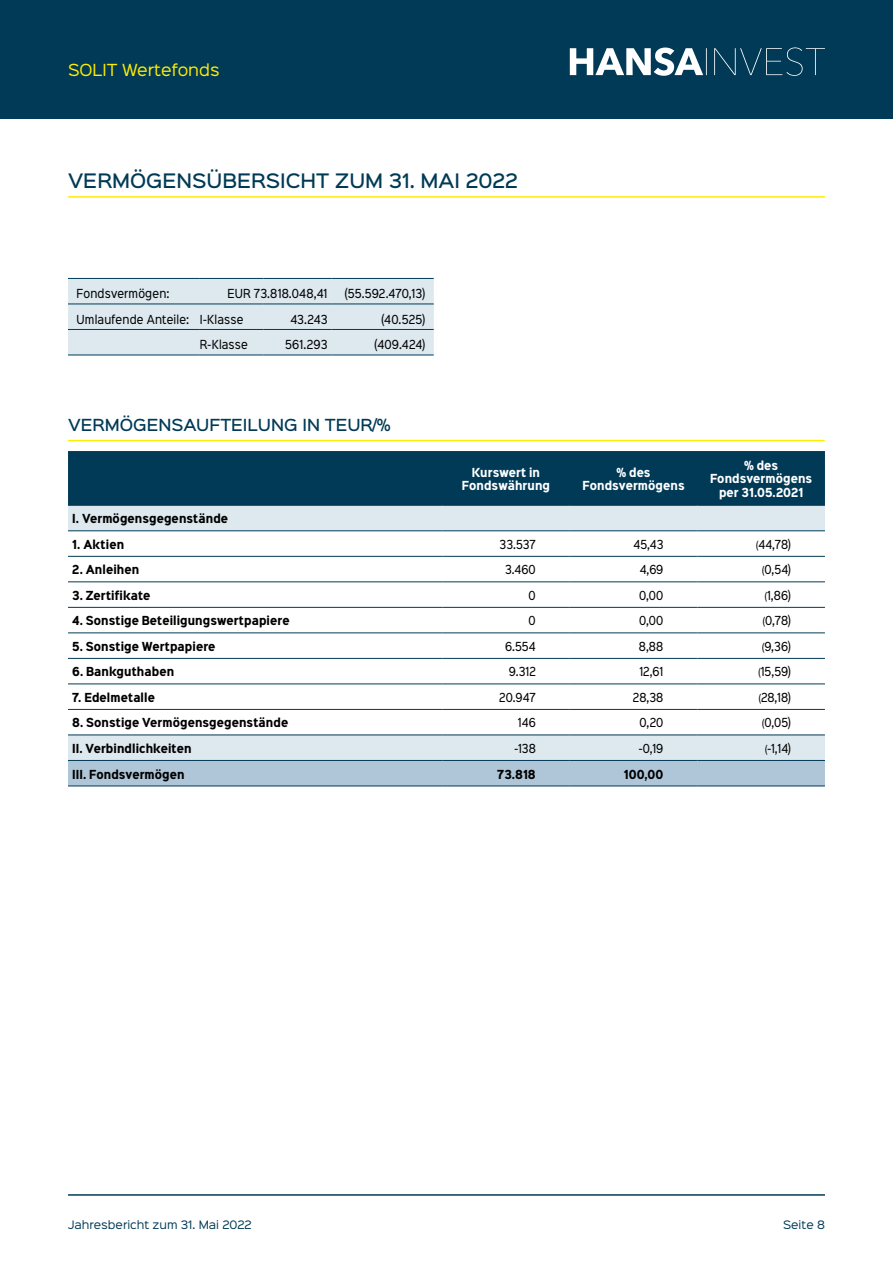
<style>
.page{position:relative;width:893px;height:1263px;background:#fff}
.page>*{position:absolute;margin:0;border:0;box-sizing:border-box;transform-origin:0 0}
.t1{font:500 18px "Sinkin Sans 500";color:#003a56}
.t2{font:500 15px "Sinkin Sans 500";color:#003a56}
.t3{font:15px "Sinkin Sans 400";color:#ffed00}
.t4{font:11.25px "Sinkin Sans Narrow W01 400 Rg";letter-spacing:.01em;color:#000}
.t5{font:700 11.25px "Sinkin Sans Narrow W01 700";letter-spacing:.01em;color:#000}
.t6{font:700 11.25px/13.5px "Sinkin Sans Narrow W01 700";letter-spacing:.005em;color:#fff;text-align:center}
.t7{font:10.5px "Sinkin Sans 400";color:#003a56}
.s1{font-size:9px}
</style>
<div class="page">
<div style="left:0;top:0;width:893px;height:119px;background:#003a56"></div>
<svg style="left:570px;top:47px;width:255px;height:29px"></svg>
<hr style="left:68px;top:1194px;width:757px;height:2px;background:#003a56">
<hr style="left:68px;top:196px;width:757px;height:2px;background:#ffed00">
<div style="left:68px;top:451px;width:757px;height:54px;background:#003a56"></div>
<svg style="left:68px;top:506px;width:757px;height:254px"></svg>
<div style="left:68px;top:761px;width:757px;height:24px;background:#aec6d7"></div>
<hr style="left:68px;top:505px;width:374px;height:1px;background:#003a56">
<hr style="left:442px;top:505px;width:128px;height:1px;background:#003a56">
<hr style="left:570px;top:505px;width:127px;height:1px;background:#003a56">
<hr style="left:697px;top:505px;width:128px;height:1px;background:#003a56">
<hr style="left:68px;top:556px;width:374px;height:1px;background:#003a56">
<hr style="left:442px;top:556px;width:128px;height:1px;background:#003a56">
<hr style="left:570px;top:556px;width:127px;height:1px;background:#003a56">
<hr style="left:697px;top:556px;width:128px;height:1px;background:#003a56">
<hr style="left:442px;top:530px;width:128px;height:1px;background:#003a56">
<hr style="left:570px;top:530px;width:127px;height:1px;background:#003a56">
<hr style="left:697px;top:530px;width:128px;height:1px;background:#003a56">
<hr style="left:442px;top:581px;width:128px;height:1px;background:#003a56">
<hr style="left:570px;top:581px;width:127px;height:1px;background:#003a56">
<hr style="left:697px;top:581px;width:128px;height:1px;background:#003a56">
<hr style="left:442px;top:607px;width:128px;height:1px;background:#003a56">
<hr style="left:570px;top:607px;width:127px;height:1px;background:#003a56">
<hr style="left:697px;top:607px;width:128px;height:1px;background:#003a56">
<hr style="left:442px;top:632px;width:128px;height:1px;background:#003a56">
<hr style="left:570px;top:632px;width:127px;height:1px;background:#003a56">
<hr style="left:697px;top:632px;width:128px;height:1px;background:#003a56">
<hr style="left:442px;top:658px;width:128px;height:1px;background:#003a56">
<hr style="left:570px;top:658px;width:127px;height:1px;background:#003a56">
<hr style="left:697px;top:658px;width:128px;height:1px;background:#003a56">
<hr style="left:442px;top:683px;width:128px;height:1px;background:#003a56">
<hr style="left:570px;top:683px;width:127px;height:1px;background:#003a56">
<hr style="left:697px;top:683px;width:128px;height:1px;background:#003a56">
<hr style="left:442px;top:709px;width:128px;height:1px;background:#003a56">
<hr style="left:570px;top:709px;width:127px;height:1px;background:#003a56">
<hr style="left:697px;top:709px;width:128px;height:1px;background:#003a56">
<hr style="left:442px;top:734px;width:128px;height:1px;background:#003a56">
<hr style="left:570px;top:734px;width:127px;height:1px;background:#003a56">
<hr style="left:697px;top:734px;width:128px;height:1px;background:#003a56">
<hr style="left:68px;top:530px;width:374px;height:1px;background:#003a56">
<hr style="left:68px;top:581px;width:374px;height:1px;background:#003a56">
<hr style="left:68px;top:607px;width:374px;height:1px;background:#003a56">
<hr style="left:68px;top:632px;width:374px;height:1px;background:#003a56">
<hr style="left:68px;top:658px;width:374px;height:1px;background:#003a56">
<hr style="left:68px;top:683px;width:374px;height:1px;background:#003a56">
<hr style="left:68px;top:709px;width:374px;height:1px;background:#003a56">
<hr style="left:68px;top:734px;width:374px;height:1px;background:#003a56">
<hr style="left:68px;top:760px;width:374px;height:1px;background:#003a56">
<hr style="left:442px;top:760px;width:128px;height:1px;background:#003a56">
<hr style="left:570px;top:760px;width:127px;height:1px;background:#003a56">
<hr style="left:697px;top:760px;width:128px;height:1px;background:#003a56">
<hr style="left:68px;top:785px;width:374px;height:1px;background:#003a56">
<hr style="left:442px;top:785px;width:128px;height:1px;background:#003a56">
<hr style="left:570px;top:785px;width:127px;height:1px;background:#003a56">
<hr style="left:697px;top:785px;width:128px;height:1px;background:#003a56">
<hr style="left:68px;top:440px;width:757px;height:1px;background:#ffed00">
<div style="left:68px;top:279px;width:366px;height:76px;background:#dde8ef"></div>
<hr style="left:68px;top:304px;width:132px;height:1px;background:#003a56">
<hr style="left:332px;top:304px;width:102px;height:1px;background:#003a56">
<hr style="left:68px;top:278px;width:132px;height:1px;background:#003a56">
<hr style="left:68px;top:329px;width:132px;height:1px;background:#003a56">
<hr style="left:68px;top:355px;width:132px;height:1px;background:#003a56">
<hr style="left:332px;top:278px;width:102px;height:1px;background:#003a56">
<hr style="left:200px;top:329px;width:64px;height:1px;background:#003a56">
<hr style="left:264px;top:329px;width:68px;height:1px;background:#003a56">
<hr style="left:332px;top:329px;width:102px;height:1px;background:#003a56">
<hr style="left:200px;top:355px;width:64px;height:1px;background:#003a56">
<hr style="left:264px;top:355px;width:68px;height:1px;background:#003a56">
<hr style="left:332px;top:355px;width:102px;height:1px;background:#003a56">
<hr style="left:200px;top:278px;width:64px;height:1px;background:#003a56">
<hr style="left:264px;top:278px;width:68px;height:1px;background:#003a56">
<hr style="left:200px;top:304px;width:64px;height:1px;background:#003a56">
<hr style="left:264px;top:304px;width:68px;height:1px;background:#003a56">
<h2 class="t3" style="left:68px;top:57px;width:153px">SOLIT Wertefonds</h2>
<h1 class="t1" style="left:68px;top:165px;width:451px">VERMÖGENSÜBERSICHT ZUM 31. Mai 2022</h1>
<p class="t4" style="left:77px;top:286px;width:94px">Fondsvermögen:</p>
<p class="t4" style="left:228px;top:286px;width:101px">EUR 73.818.048,41</p>
<p class="t4" style="left:345px;top:286px;width:82px">(55.592.470,13)</p>
<p class="t4" style="left:77px;top:311px;width:168px">Umlaufende Anteile: I-Klasse</p>
<p class="t4" style="left:290px;top:311px;width:39px">43.243</p>
<p class="t4" style="left:381px;top:311px;width:45px">(40.525)</p>
<p class="t4" style="left:200px;top:337px;width:50px">R-Klasse</p>
<p class="t4" style="left:285px;top:337px;width:44px">561.293</p>
<p class="t4" style="left:374px;top:337px;width:52px">(409.424)</p>
<h2 class="t2" style="left:68px;top:412px;width:324px">VERMÖGENSAUFTEILUNG IN TEUR/%</h2>
<p class="t6" style="left:462px;top:465px;width:90px">Kurswert in<br>Fondswährung</p>
<p class="t6" style="left:583px;top:465px;width:104px">% des<br>Fondsvermögens</p>
<p class="t6" style="left:710px;top:458px;width:104px">% des<br>Fondsvermögens per 31.05.2021</p>
<p class="t5" style="left:72px;top:510px;width:157px">I. Vermögensgegenstände</p>
<p class="t5" style="left:72px;top:536px;width:53px">1. Aktien</p>
<p class="t4" style="left:500px;top:536px;width:38px">33.537</p>
<p class="t4" style="left:634px;top:536px;width:31px">45,43</p>
<p class="t4" style="left:756px;top:536px;width:36px"><span class="s1">(</span>44,78)</p>
<p class="t5" style="left:72px;top:562px;width:68px">2. Anleihen</p>
<p class="t4" style="left:505px;top:562px;width:32px">3.460</p>
<p class="t4" style="left:640px;top:562px;width:25px">4,69</p>
<p class="t4" style="left:762px;top:562px;width:30px"><span class="s1">(</span>0,54)</p>
<p class="t5" style="left:72px;top:587px;width:80px">3. Zertifikate</p>
<p class="t4" style="left:529px;top:587px;width:9px">0</p>
<p class="t4" style="left:639px;top:587px;width:26px">0,00</p>
<p class="t4" style="left:765px;top:587px;width:28px"><span class="s1">(</span>1,86)</p>
<p class="t5" style="left:72px;top:613px;width:219px">4. Sonstige Beteiligungswertpapiere</p>
<p class="t4" style="left:529px;top:613px;width:9px">0</p>
<p class="t4" style="left:639px;top:613px;width:26px">0,00</p>
<p class="t4" style="left:763px;top:613px;width:29px"><span class="s1">(</span>0,78)</p>
<p class="t5" style="left:72px;top:638px;width:145px">5. Sonstige Wertpapiere</p>
<p class="t4" style="left:505px;top:638px;width:32px">6.554</p>
<p class="t4" style="left:639px;top:638px;width:26px">8,88</p>
<p class="t4" style="left:762px;top:638px;width:30px"><span class="s1">(</span>9,36)</p>
<p class="t5" style="left:72px;top:664px;width:103px">6. Bankguthaben</p>
<p class="t4" style="left:509px;top:664px;width:28px">9.312</p>
<p class="t4" style="left:639px;top:664px;width:26px">12,61</p>
<p class="t4" style="left:758px;top:664px;width:34px"><span class="s1">(</span>15,59)</p>
<p class="t5" style="left:72px;top:689px;width:84px">7. Edelmetalle</p>
<p class="t4" style="left:499px;top:689px;width:38px">20.947</p>
<p class="t4" style="left:633px;top:689px;width:32px">28,38</p>
<p class="t4" style="left:759px;top:689px;width:34px"><span class="s1">(</span>28,18)</p>
<p class="t5" style="left:72px;top:715px;width:218px">8. Sonstige Vermögensgegenstände</p>
<p class="t4" style="left:518px;top:715px;width:19px">146</p>
<p class="t4" style="left:640px;top:715px;width:25px">0,20</p>
<p class="t4" style="left:762px;top:715px;width:30px"><span class="s1">(</span>0,05)</p>
<p class="t5" style="left:72px;top:740px;width:121px">II. Verbindlichkeiten</p>
<p class="t4" style="left:515px;top:740px;width:23px">-138</p>
<p class="t4" style="left:639px;top:740px;width:26px">-0,19</p>
<p class="t4" style="left:765px;top:740px;width:27px"><span class="s1">(</span>-1,14)</p>
<p class="t5" style="left:72px;top:766px;width:114px">III. Fondsvermögen</p>
<p class="t5" style="left:497px;top:766px;width:40px">73.818</p>
<p class="t5" style="left:624px;top:766px;width:41px">100,00</p>
<p class="t7" style="left:68px;top:1216px;width:185px">Jahresbericht zum 31. Mai 2022</p>
<p class="t7" style="left:783px;top:1216px;width:43px">Seite 8</p>
</div>
